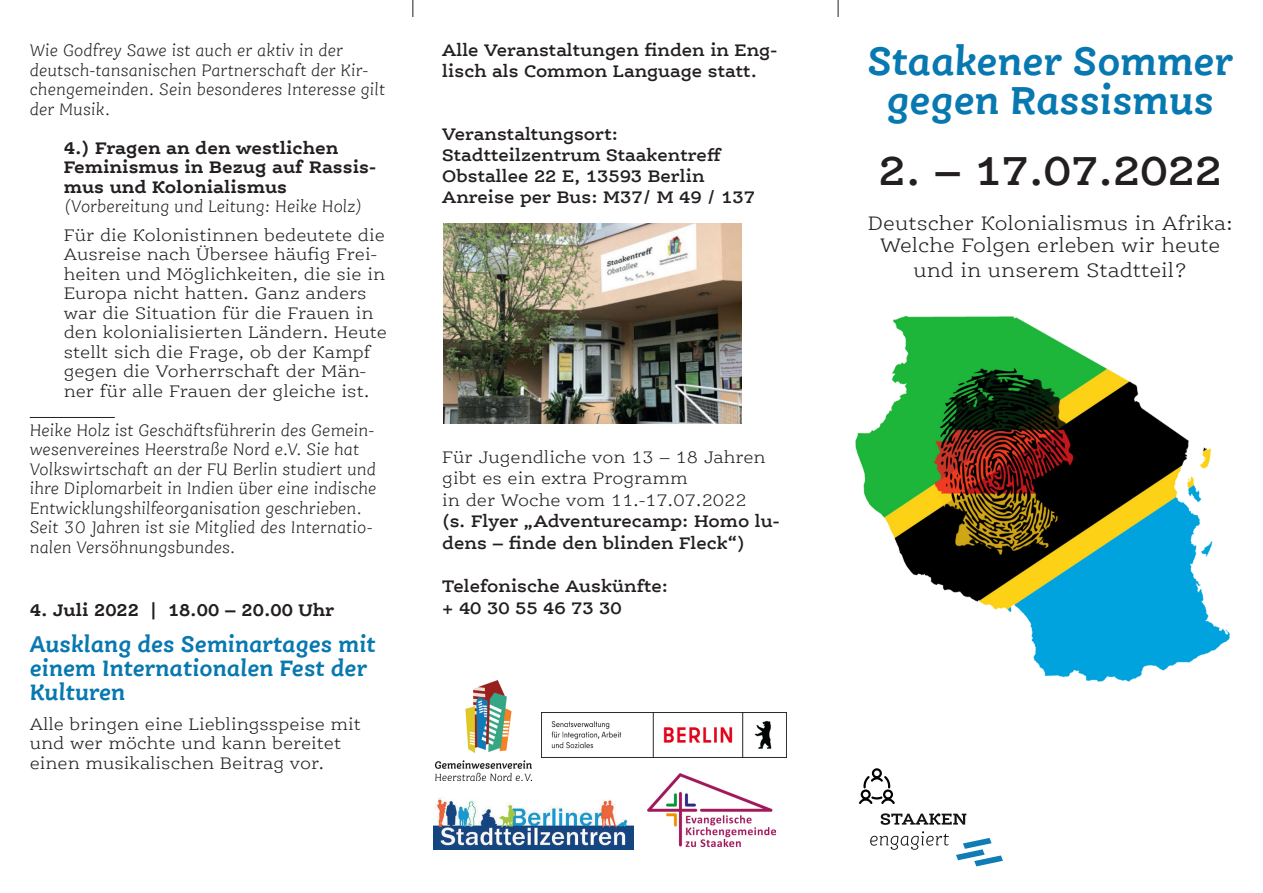
<style>
.page{position:relative;width:1263px;height:893px;background:#fff}
.page>*{position:absolute;margin:0;border:0;box-sizing:border-box;transform-origin:0 0}
.t1{font:600 43.5px "Ernestine Offc Pro";color:#231f20}
.t2{font:italic 700 42px "Ernestine Offc Pro";color:#0878b0}
.t3{font:italic 700 24px/24px "Ernestine Offc Pro";color:#0878b0}
.t4{font:300 21px "Ernestine Offc Pro";color:#231f20}
.t5{font:300 18px/19.5px "Ernestine Offc Pro";color:#231f20}
.t6{font:italic 300 18px/19.5px "Ernestine Offc Pro";color:#231f20}
.t7{font:600 18px/21px "Ernestine Offc Pro";color:#231f20}
.t8{font:700 18px/19.5px "Ernestine Offc Pro";color:#231f20}
</style>
<div class="page">
<svg style="left:413px;top:0;width:1px;height:17px"></svg>
<svg style="left:838px;top:0;width:1px;height:17px"></svg>
<img style="left:855px;top:316px;width:375px;height:366px">
<hr style="left:30px;top:417px;width:85px;height:1px;background:#231f20">
<img style="left:444px;top:224px;width:298px;height:200px">
<img style="left:436px;top:680px;width:95px;height:100px">
<img style="left:541px;top:713px;width:231px;height:44px">
<img style="left:434px;top:797px;width:200px;height:53px">
<img style="left:648px;top:774px;width:127px;height:73px">
<svg style="left:859px;top:768px;width:36px;height:36px"></svg>
<svg style="left:956px;top:838px;width:47px;height:28px"></svg>
<svg style="left:870px;top:831px;width:79px;height:19px"></svg>
<svg style="left:881px;top:813px;width:85px;height:12px"></svg>
<p class="t6" style="left:30px;top:41px;width:357px">Wie Godfrey Sawe ist auch er aktiv in der deutsch-tansanischen Partnerschaft der Kir&shy;chengemeinden. Sein besonderes Interesse gilt der Musik.</p>
<p class="t8" style="left:64px;top:138px;width:314px">4.) Fragen an den westlichen<br>Feminismus in Bezug auf Rassis&shy;mus und Kolonialismus</p>
<p class="t6" style="left:64px;top:197px;width:300px">(Vorbereitung und Leitung: Heike Holz)</p>
<p class="t5" style="left:64px;top:225px;width:325px">Für die Kolonistinnen bedeutete die Ausreise nach Übersee häufig Frei&shy;heiten und Möglichkeiten, die sie in Europa nicht hatten. Ganz anders war die Situation für die Frauen in den kolonialisierten Ländern. Heute stellt sich die Frage, ob der Kampf gegen die Vorherrschaft der Män&shy;ner für alle Frauen der gleiche ist.</p>
<p class="t6" style="left:30px;top:420px;width:348px">Heike Holz ist Geschäftsführerin des Gemein&shy;wesenvereines Heerstraße Nord e.V. Sie hat Volkswirtschaft an der FU Berlin studiert und ihre Diplomarbeit in Indien über eine indische Entwicklungshilfeorganisation geschrieben.<br>Seit 30 Jahren ist sie Mitglied des Internatio&shy;nalen Versöhnungsbundes.</p>
<p class="t8" style="left:30px;top:600px;width:306px">4. Juli 2022 | 18.00 – 20.00 Uhr</p>
<p class="t3" style="left:30px;top:631px;width:348px">Ausklang des Seminartages mit einem Internationalen Fest der<br>Kulturen</p>
<p class="t5" style="left:30px;top:714px;width:333px">Alle bringen eine Lieblingsspeise mit und wer möchte und kann bereitet einen musikalischen Beitrag vor.</p>
<p class="t7" style="left:442px;top:39px;width:336px">Alle Veranstaltungen finden in Eng&shy;lisch als Common Language statt.</p>
<p class="t7" style="left:442px;top:123px;width:177px">Veranstaltungsort:</p>
<p class="t7" style="left:442px;top:144px;width:281px">Stadtteilzentrum Staakentreff</p>
<p class="t7" style="left:442px;top:165px;width:264px">Obstallee 22 E, 13593 Berlin</p>
<p class="t7" style="left:442px;top:186px;width:314px">Anreise per Bus: M37/ M 49 / 137</p>
<p class="t5" style="left:442px;top:446px;width:325px;line-height:21.6px">Für Jugendliche von 13 – 18 Jahren gibt es ein extra Programm</p>
<p class="t5" style="left:442px;top:490px;width:306px">in der Woche vom 11.-17.07.2022</p>
<p class="t7" style="left:442px;top:510px;width:339px;line-height:21.6px">(s. Flyer „Adventurecamp: Homo lu&shy;dens – finde den blinden Fleck“)</p>
<p class="t7" style="left:442px;top:575px;width:227px">Telefonische Auskünfte:</p>
<p class="t7" style="left:442px;top:597px;width:181px">+ 40 30 55 46 73 30</p>
<p class="t2" style="left:867px;top:34px;width:368px">Staakener Sommer</p>
<p class="t2" style="left:887px;top:73px;width:329px">gegen Rassismus</p>
<p class="t1" style="left:879px;top:144px;width:345px">2. – 17.07.2022</p>
<p class="t4" style="left:868px;top:210px;width:367px">Deutscher Kolonialismus in Afrika:</p>
<p class="t4" style="left:880px;top:233px;width:342px">Welche Folgen erleben wir heute</p>
<p class="t4" style="left:913px;top:258px;width:275px">und in unserem Stadtteil?</p>
</div>
